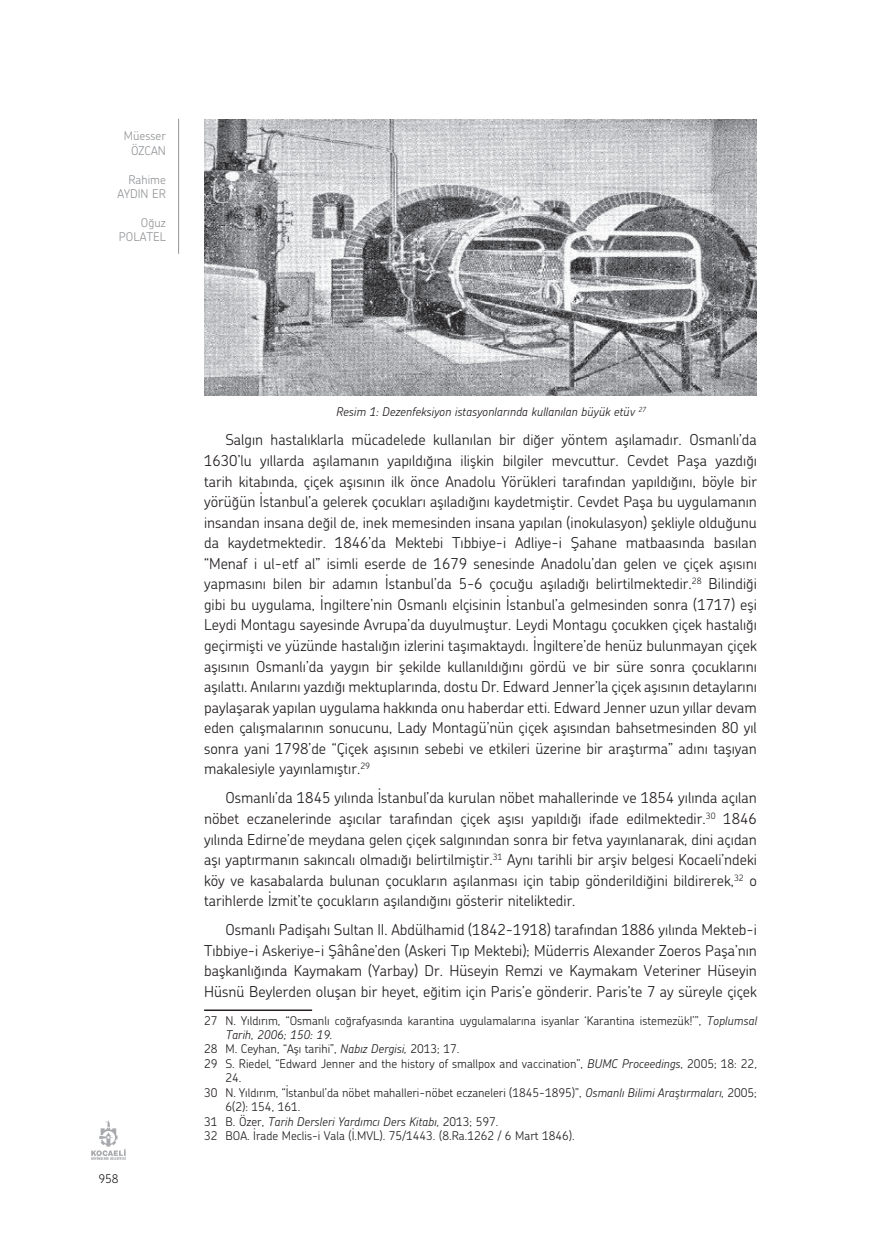
<style>
.page{position:relative;width:876px;height:1259px;background:#fff}
.page>*{position:absolute;margin:0;border:0;box-sizing:border-box;transform-origin:0 0}
.t1{font:300 15px/20.5px "Chevin";color:#231f20;text-align:justify}
.t2{font:300 12px "Chevin";color:#231f20}
.t3{font:italic 300 12px "Chevin";color:#231f20}
.t4{font:300 12px/14.4px "Chevin";color:#939598;text-align:right}
.s1{font-style:italic}
.s2{font-style:normal}
</style>
<div class="page">
<img style="left:204px;top:119px;width:553px;height:276px">
<hr style="left:204px;top:1009px;width:108px;height:2px;background:#231f20">
<hr style="left:178px;top:119px;width:1px;height:135px;background:#939598">
<svg style="left:91px;top:1120px;width:35px;height:40px"></svg>
<p class="t4" style="left:124px;top:129px;width:43px;text-align:center">Müesser<br>ÖZCAN</p>
<p class="t4" style="left:117px;top:172px;width:50px">Rahime<br>AYDIN ER</p>
<p class="t4" style="left:119px;top:215px;width:48px">Oğuz<br>POLATEL</p>
<p class="t2" style="left:98px;top:1170px;width:22px">958</p>
<p class="t3" style="left:336px;top:404px;width:312px">Resim 1: Dezenfeksiyon istasyonlarında kullanılan büyük etüv <sup>27</sup></p>
<p class="t1" style="left:204px;top:429px;width:554px;text-indent:21px">Salgın hastalıklarla mücadelede kullanılan bir diğer yöntem aşılamadır. Osmanlı’da 1630’lu yıllarda aşılamanın yapıldığına ilişkin bilgiler mevcuttur. Cevdet Paşa yazdığı tarih kitabında, çiçek aşısının ilk önce Anadolu Yörükleri tarafından yapıldığını, böyle bir yörüğün İstanbul’a gelerek çocukları aşıladığını kaydetmiştir. Cevdet Paşa bu uygulamanın insandan insana değil de, inek memesinden insana yapılan (inokulasyon) şekliyle olduğunu da kaydetmektedir. 1846’da Mektebi Tıbbiye-i Adliye-i Şahane matbaasında basılan “Menaf i ul-etf al” isimli eserde de 1679 senesinde Anadolu’dan gelen ve çiçek aşısını yapmasını bilen bir adamın İstanbul’da 5-6 çocuğu aşıladığı belirtilmektedir.<sup>28</sup> Bilindiği gibi bu uygulama, İngiltere’nin Osmanlı elçisinin İstanbul’a gelmesinden sonra (1717) eşi Leydi Montagu sayesinde Avrupa’da duyulmuştur. Leydi Montagu çocukken çiçek hastalığı geçirmişti ve yüzünde hastalığın izlerini taşımaktaydı. İngiltere’de henüz bulunmayan çiçek aşısının Osmanlı’da yaygın bir şekilde kullanıldığını gördü ve bir süre sonra çocuklarını aşılattı. Anılarını yazdığı mektuplarında, dostu Dr. Edward Jenner’la çiçek aşısının detaylarını paylaşarak yapılan uygulama hakkında onu haberdar etti. Edward Jenner uzun yıllar devam eden çalışmalarının sonucunu, Lady Montagü’nün çiçek aşısından bahsetmesinden 80 yıl sonra yani 1798’de “Çiçek aşısının sebebi ve etkileri üzerine bir araştırma” adını taşıyan makalesiyle yayınlamıştır.<sup>29</sup></p>
<p class="t1" style="left:204px;top:787px;width:554px;text-indent:21px">Osmanlı’da 1845 yılında İstanbul’da kurulan nöbet mahallerinde ve 1854 yılında açılan nöbet eczanelerinde aşıcılar tarafından çiçek aşısı yapıldığı ifade edilmektedir.<sup>30</sup> 1846 yılında Edirne’de meydana gelen çiçek salgınından sonra bir fetva yayınlanarak, dini açıdan aşı yaptırmanın sakıncalı olmadığı belirtilmiştir.<sup>31</sup> Aynı tarihli bir arşiv belgesi Kocaeli’ndeki köy ve kasabalarda bulunan çocukların aşılanması için tabip gönderildiğini bildirerek,<sup>32</sup> o tarihlerde İzmit’te çocukların aşılandığını gösterir niteliktedir.</p>
<p class="t1" style="left:204px;top:919px;width:554px;text-indent:21px">Osmanlı Padişahı Sultan II. Abdülhamid (1842-1918) tarafından 1886 yılında Mekteb-i Tıbbiye-i Askeriye-i Şâhâne’den (Askeri Tıp Mektebi); Müderris Alexander Zoeros Paşa’nın başkanlığında Kaymakam (Yarbay) Dr. Hüseyin Remzi ve Kaymakam Veteriner Hüseyin Hüsnü Beylerden oluşan bir heyet, eğitim için Paris’e gönderir. Paris’te 7 ay süreyle çiçek</p>
<p class="t2" style="left:204px;top:1012px;width:554px">27 N. Yıldırım, “Osmanlı coğrafyasında karantina uygulamalarına isyanlar ‘Karantina istemezük!’”, <span class="s1">Toplumsal</span></p>
<p class="t3" style="left:225px;top:1027px;width:109px">Tarih, 2006; 150: 19.</p>
<p class="t2" style="left:204px;top:1041px;width:257px">28 M. Ceyhan, “Aşı tarihi”, <span class="s1">Nabız Dergisi,</span> 2013; 17.</p>
<p class="t2" style="left:204px;top:1055px;width:554px">29 S. Riedel, “Edward Jenner and the history of smallpox and vaccination”, <span class="s1">BUMC Proceedings</span>, 2005; 18: 22,</p>
<p class="t2" style="left:225px;top:1070px;width:18px">24.</p>
<p class="t2" style="left:204px;top:1084px;width:554px">30 N. Yıldırım, “İstanbul’da nöbet mahalleri-nöbet eczaneleri (1845-1895)”, <span class="s1">Osmanlı Bilimi Araştırmaları,</span> 2005;</p>
<p class="t2" style="left:225px;top:1099px;width:77px">6(2): 154, 161.</p>
<p class="t3" style="left:204px;top:1113px;width:296px"><span class="s2">31 B. Özer,</span> Tarih Dersleri Yardımcı Ders Kitabı, <span class="s2">2013; 597.</span></p>
<p class="t2" style="left:204px;top:1127px;width:372px">32 BOA. İrade Meclis-i Vala (İ.MVL). 75/1443. (8.Ra.1262 / 6 Mart 1846).</p>
</div>
